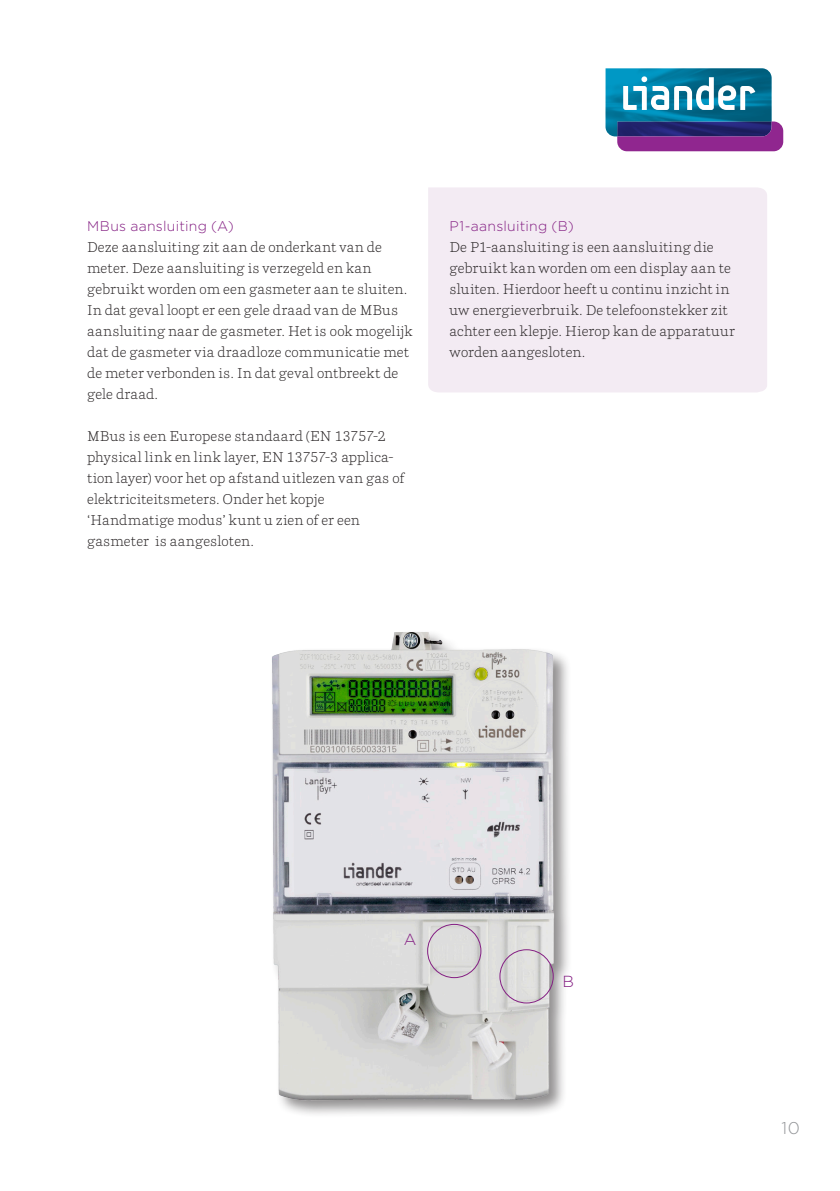
<style>
.page{position:relative;width:840px;height:1191px;background:#fff}
.page>*{position:absolute;margin:0;border:0;box-sizing:border-box;transform-origin:0 0}
._04-LI-Inleiding{font:300 17px "Gotham";color:#939598}
._05-LI-Bodytekst{font:300 16px "Gotham";color:#841f83}
._05-LI-Bodytekst-2{font:300 14px/21px "Parry";letter-spacing:.015em;color:#231f20}
._05-LI-Bodytekst-3{font:300 14px "Gotham";letter-spacing:.02em;color:#841f83}
</style>
<div class="page">
<div style="left:428px;top:187px;width:338px;height:205px;background:#f3ebf3"></div>
<svg style="left:605px;top:68px;width:177px;height:83px"></svg>
<div style="left:270px;top:629px;width:302px;height:489px;background:#231f20;opacity:.5"></div>
<img style="left:270px;top:632px;width:296px;height:479px">
<div style="left:427px;top:924px;width:54px;height:54px;border:1px solid #841f83;border-radius:50%"></div>
<div style="left:499px;top:949px;width:54px;height:54px;border:1px solid #841f83;border-radius:50%"></div>
<p class="_05-LI-Bodytekst-3" style="left:87px;top:217px;width:148px">MBus aansluiting (A)</p>
<p class="_05-LI-Bodytekst-2" style="left:87px;top:236px;width:327px">Deze aansluiting zit aan de onderkant van de meter. Deze aansluiting is verzegeld en kan gebruikt worden om een gasmeter aan te sluiten.<br>In dat geval loopt er een gele draad van de MBus aansluiting naar de gasmeter. Het is ook mogelijk dat de gasmeter via draadloze communicatie met de meter verbonden is. In dat geval ontbreekt de gele draad.</p>
<p class="_05-LI-Bodytekst-2" style="left:87px;top:425px;width:318px">MBus is een Europese standaard (EN 13757-2 physical link en link layer, EN 13757-3 applica&shy;tion layer) voor het op afstand uitlezen van gas of elektriciteitsmeters. Onder het kopje ‘Handmatige modus’ kunt u zien of er een gasmeter is aangesloten.</p>
<p class="_05-LI-Bodytekst-3" style="left:449px;top:217px;width:126px">P1-aansluiting (B)</p>
<p class="_05-LI-Bodytekst-2" style="left:449px;top:236px;width:283px">De P1-aansluiting is een aansluiting die gebruikt kan worden om een display aan te sluiten. Hierdoor heeft u continu inzicht in</p>
<p class="_05-LI-Bodytekst-2" style="left:449px;top:299px;width:287px">uw energieverbruik. De telefoonstekker zit achter een klepje. Hierop kan de apparatuur worden aangesloten.</p>
<p class="_05-LI-Bodytekst" style="left:403px;top:929px;width:14px">A</p>
<p class="_05-LI-Bodytekst" style="left:562px;top:971px;width:13px">B</p>
<p class="_04-LI-Inleiding" style="left:781px;top:1117px;width:20px">10</p>
</div>
